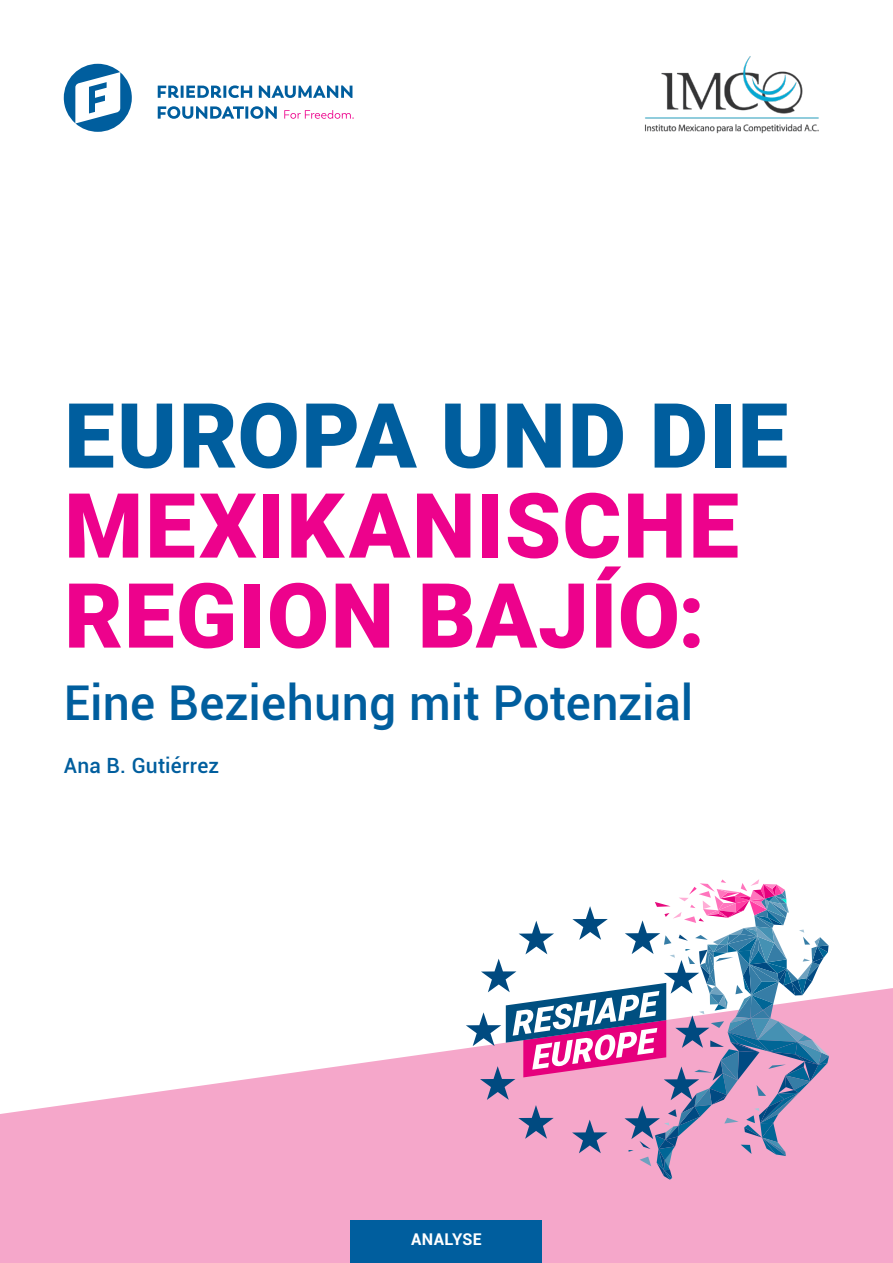
<style>
.page{position:relative;width:893px;height:1263px;background:#fff}
.page>*{position:absolute;margin:0;border:0;box-sizing:border-box;transform-origin:0 0}
.t1{font:900 90px/90px "Roboto";letter-spacing:.02em;color:#ed028c}
.t2{font:500 48px "Roboto";color:#005e9e}
.t3{font:500 21px "Roboto";letter-spacing:.01em;color:#005e9e}
.t4{font:700 16.2px "Roboto";letter-spacing:.02em;color:#fff}
.s1{color:#005e9e}
</style>
<div class="page">
<svg style="left:0;top:988px;width:893px;height:275px;fill:#f5a7ca"></svg>
<svg style="left:466px;top:879px;width:363px;height:301px"></svg>
<svg style="left:158px;top:106px;width:119px;height:13px"></svg>
<svg style="left:158px;top:85px;width:194px;height:13px"></svg>
<svg style="left:64px;top:64px;width:68px;height:68px"></svg>
<svg style="left:284px;top:110px;width:70px;height:9px"></svg>
<div style="left:351px;top:1220px;width:191px;height:43px;background:#005e9e"></div>
<img style="left:645px;top:56px;width:174px;height:78px">
<p class="t1" style="left:64px;top:387px;width:725px"><span class="s1">EUROPA UND DIE<br></span>MEXIKANISCHE<br>REGION BAJÍO:</p>
<p class="t2" style="left:64px;top:669px;width:631px">Eine Beziehung mit Potenzial</p>
<p class="t3" style="left:64px;top:751px;width:157px">Ana B. Gutiérrez</p>
<p class="t4" style="left:411px;top:1228px;width:72px">ANALYSE</p>
</div>
